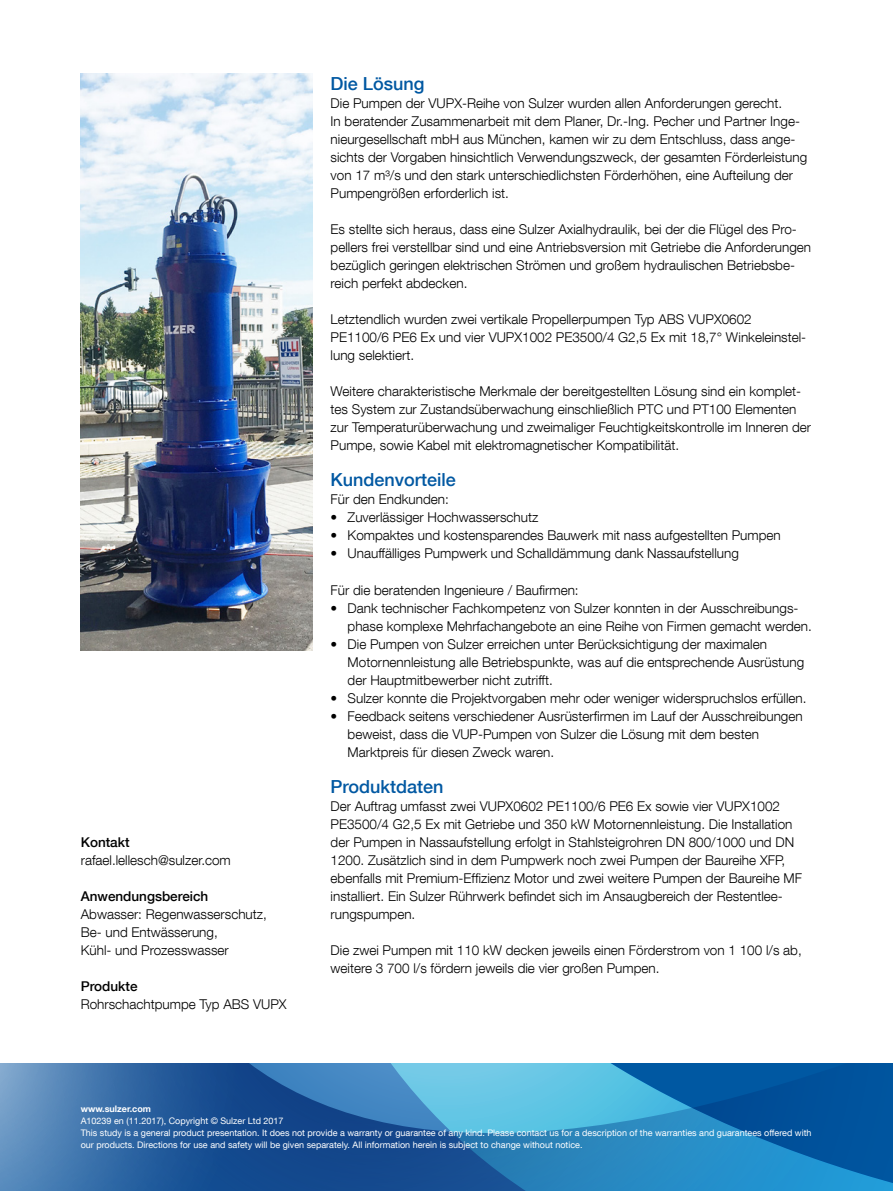
<style>
.page{position:relative;width:893px;height:1191px;background:#fff}
.page>*{position:absolute;margin:0;border:0;box-sizing:border-box;transform-origin:0 0}
.Subheading{font:500 18px "Helvetica Neue LT Com";color:#0058a2}
.Paragraph_text{font:300 13.5px/18px "Helvetica Neue LT Com";color:#000}
.Contact_headline{font:500 13.5px "Helvetica Neue LT Com";color:#000}
.Footer_white{font:9px/12px "Helvetica Neue LT Com";color:#fff}
.URL_white{font:700 9px "Helvetica Neue LT Com";color:#fff}
</style>
<div class="page">
<svg style="left:0;top:1063px;width:893px;height:128px;background:#2a74af"></svg>
<img style="left:81px;top:73px;width:232px;height:577px">
<p class="Contact_headline" style="left:81px;top:833px;width:50px">Kontakt</p>
<p class="Paragraph_text" style="left:81px;top:850px;width:152px">rafael.lellesch@sulzer.com</p>
<p class="Contact_headline" style="left:81px;top:887px;width:129px">Anwendungsbereich</p>
<p class="Paragraph_text" style="left:81px;top:904px;width:188px">Abwasser: Regenwasserschutz,<br>Be- und Entwässerung,<br>Kühl- und Prozesswasser</p>
<p class="Contact_headline" style="left:81px;top:977px;width:58px">Produkte</p>
<p class="Paragraph_text" style="left:81px;top:994px;width:207px">Rohrschachtpumpe Typ ABS VUPX</p>
<p class="Subheading" style="left:331px;top:73px;width:96px">Die Lösung</p>
<p class="Paragraph_text" style="left:331px;top:94px;width:453px">Die Pumpen der VUPX-Reihe von Sulzer wurden allen Anforderungen gerecht.</p>
<p class="Paragraph_text" style="left:331px;top:112px;width:478px">In beratender Zusammenarbeit mit dem Planer, Dr.-Ing. Pecher und Partner Inge&shy;nieurgesellschaft mbH aus München, kamen wir zu dem Entschluss, dass ange&shy;sichts der Vorgaben hinsichtlich Verwendungszweck, der gesamten Förderleistung von 17 m³/s und den stark unterschiedlichsten Förderhöhen, eine Aufteilung der Pumpengrößen erforderlich ist.</p>
<p class="Paragraph_text" style="left:331px;top:220px;width:482px">Es stellte sich heraus, dass eine Sulzer Axialhydraulik, bei der die Flügel des Pro&shy;pellers frei verstellbar sind und eine Antriebsversion mit Getriebe die Anforderungen bezüglich geringen elektrischen Strömen und großem hydraulischen Betriebsbe&shy;reich perfekt abdecken.</p>
<p class="Paragraph_text" style="left:331px;top:310px;width:477px">Letztendlich wurden zwei vertikale Propellerpumpen Typ ABS VUPX0602<br>PE1100/6 PE6 Ex und vier VUPX1002 PE3500/4 G2,5 Ex mit 18,7° Winkeleinstel&shy;lung selektiert.</p>
<p class="Paragraph_text" style="left:331px;top:382px;width:482px">Weitere charakteristische Merkmale der bereitgestellten Lösung sind ein komplet&shy;tes System zur Zustandsüberwachung einschließlich PTC und PT100 Elementen zur Temperaturüberwachung und zweimaliger Feuchtigkeitskontrolle im Inneren der Pumpe, sowie Kabel mit elektromagnetischer Kompatibilität.</p>
<p class="Subheading" style="left:331px;top:469px;width:127px">Kundenvorteile</p>
<p class="Paragraph_text" style="left:331px;top:490px;width:120px">Für den Endkunden:</p>
<p class="Paragraph_text" style="left:331px;top:508px;width:209px">• Zuverlässiger Hochwasserschutz</p>
<p class="Paragraph_text" style="left:331px;top:526px;width:452px">• Kompaktes und kostensparendes Bauwerk mit nass aufgestellten Pumpen</p>
<p class="Paragraph_text" style="left:331px;top:544px;width:410px">• Unauffälliges Pumpwerk und Schalldämmung dank Nassaufstellung</p>
<p class="Paragraph_text" style="left:331px;top:580px;width:250px">Für die beratenden Ingenieure / Baufirmen:</p>
<p class="Paragraph_text" style="left:348px;top:598px;width:466px;text-indent:-17px">• Dank technischer Fachkompetenz von Sulzer konnten in der Ausschreibungs‑ phase komplexe Mehrfachangebote an eine Reihe von Firmen gemacht werden.</p>
<p class="Paragraph_text" style="left:348px;top:634px;width:458px;text-indent:-17px">• Die Pumpen von Sulzer erreichen unter Berücksichtigung der maximalen<br>Motornennleistung alle Betriebspunkte, was auf die entsprechende Ausrüstung der Hauptmitbewerber nicht zutrifft.</p>
<p class="Paragraph_text" style="left:331px;top:688px;width:477px">• Sulzer konnte die Projektvorgaben mehr oder weniger widerspruchslos erfüllen.</p>
<p class="Paragraph_text" style="left:348px;top:706px;width:457px;text-indent:-17px">• Feedback seitens verschiedener Ausrüsterfirmen im Lauf der Ausschreibungen beweist, dass die VUP-Pumpen von Sulzer die Lösung mit dem besten<br>Marktpreis für diesen Zweck waren.</p>
<p class="Subheading" style="left:331px;top:775px;width:115px">Produktdaten</p>
<p class="Paragraph_text" style="left:331px;top:796px;width:473px">Der Auftrag umfasst zwei VUPX0602 PE1100/6 PE6 Ex sowie vier VUPX1002<br>PE3500/4 G2,5 Ex mit Getriebe und 350 kW Motornennleistung. Die Installation der Pumpen in Nassaufstellung erfolgt in Stahlsteigrohren DN 800/1000 und DN 1200. Zusätzlich sind in dem Pumpwerk noch zwei Pumpen der Baureihe XFP, ebenfalls mit Premium-Effizienz Motor und zwei weitere Pumpen der Baureihe MF installiert. Ein Sulzer Rührwerk befindet sich im Ansaugbereich der Restentlee&shy;rungspumpen.</p>
<p class="Paragraph_text" style="left:331px;top:940px;width:473px">Die zwei Pumpen mit 110 kW decken jeweils einen Förderstrom von 1 100 l/s ab, weitere 3 700 l/s fördern jeweils die vier großen Pumpen.</p>
<p class="URL_white" style="left:81px;top:1103px;width:72px">www.sulzer.com</p>
<p class="Footer_white" style="left:81px;top:1114px;width:204px">A10239 en (11.2017), Copyright © Sulzer Ltd 2017</p>
<p class="Footer_white" style="left:81px;top:1126px;width:732px">This study is a general product presentation. It does not provide a warranty or guarantee of any kind. Please contact us for a description of the warranties and guarantees offered with our products. Directions for use and safety will be given separately. All information herein is subject to change without notice.</p>
</div>
